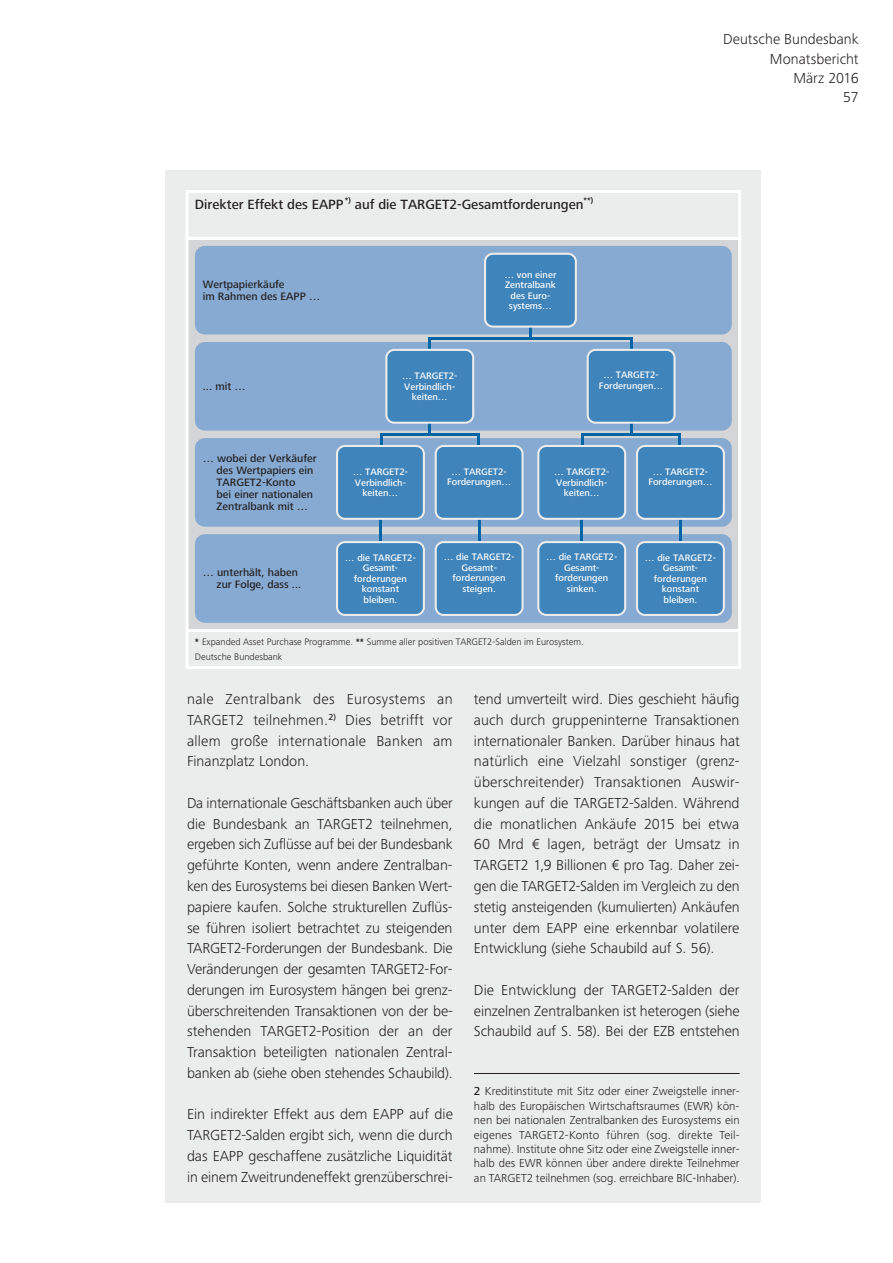
<style>
.page{position:relative;width:893px;height:1263px;background:#fff}
.page>*{position:absolute;margin:0;border:0;box-sizing:border-box;transform-origin:0 0}
.t1{font:300 15px/20.7px "Frutiger Next LTW1 G";letter-spacing:-.005em;color:#231f20;text-align:justify}
.t2{font:500 13.95px "Frutiger Next LTCE";color:#231f20}
.t3{font:300 12px/14.4px "Frutiger Next LTW1 G";color:#231f20;text-align:justify}
.t4{font:500 11.1px/12px "Frutiger Next LTCE";color:#231f20}
.t5{font:500 9.75px/10.5px "Frutiger Next LTCE";color:#fff;text-align:center}
.t6{font:300 9.75px/14.4px "Frutiger Next LTCE";color:#231f20}
.s1{font-weight:700}
.s2{font-weight:500}
</style>
<div class="page">
<div style="left:166px;top:170px;width:595px;height:1033px;background:#ebecec"></div>
<hr style="left:474px;top:1073px;width:266px;height:1px;background:#231f20">
<div style="left:187px;top:238px;width:553px;height:393px;background:#d4d5d7"></div>
<hr style="left:187px;top:237px;width:553px;height:2px;background:#fff">
<div style="left:195px;top:534px;width:537px;height:89px;background:#86aad2;border-radius:10px"></div>
<hr style="left:187px;top:629px;width:553px;height:3px;background:#fff">
<div style="left:195px;top:438px;width:537px;height:89px;background:#86aad2;border-radius:10px"></div>
<hr style="left:679px;top:519px;width:2px;height:23px;background:#0065a4">
<hr style="left:581px;top:519px;width:2px;height:23px;background:#0065a4">
<hr style="left:478px;top:519px;width:2px;height:23px;background:#0065a4">
<hr style="left:379px;top:519px;width:2px;height:23px;background:#0065a4">
<div style="left:195px;top:342px;width:537px;height:89px;background:#86aad2;border-radius:10px"></div>
<div style="left:195px;top:246px;width:537px;height:88px;background:#86aad2;border-radius:10px"></div>
<svg style="left:636px;top:541px;width:89px;height:75px;background:#508ebf"></svg>
<svg style="left:537px;top:541px;width:89px;height:75px;background:#508ebe"></svg>
<svg style="left:435px;top:541px;width:89px;height:75px;background:#4f8ebe"></svg>
<svg style="left:336px;top:541px;width:89px;height:75px;background:#508ebf"></svg>
<svg style="left:336px;top:253px;width:389px;height:267px"></svg>
<hr style="left:582px;top:433px;width:98px;height:2px;background:#0065a4">
<hr style="left:380px;top:433px;width:99px;height:2px;background:#0065a4">
<hr style="left:429px;top:337px;width:203px;height:2px;background:#0065a4">
<div style="left:186px;top:190px;width:555px;height:479px;border:3px solid #fff"></div>
<p class="t1" style="left:723px;top:31px;width:137px;line-height:19.4px;text-align:right">Deutsche Bundesbank<br>Monatsbericht<br>März 2016<br>57</p>
<p class="t2" style="left:195px;top:199px;width:400px">Direkter Effekt des EAPP <sup>*)</sup> auf die TARGET2-Gesamtforderungen<sup>**)</sup></p>
<p class="t4" style="left:203px;top:279px;width:119px">Wertpapierkäufe<br>im Rahmen des EAPP …</p>
<p class="t5" style="left:504px;top:270px;width:53px">… von einer<br>Zentralbank des Euro&shy;systems…</p>
<p class="t4" style="left:203px;top:381px;width:44px">... mit …</p>
<p class="t5" style="left:402px;top:372px;width:57px">… TARGET2-<br>Verbindlich&shy;keiten…</p>
<p class="t5" style="left:599px;top:371px;width:66px">… TARGET2-<br>Forderungen…</p>
<p class="t4" style="left:217px;top:454px;width:102px;text-indent:-14px">… wobei der Verkäufer des Wertpapiers ein<br>TARGET2-Konto<br>bei einer nationalen<br>Zentralbank mit …</p>
<p class="t4" style="left:217px;top:568px;width:86px;text-indent:-14px">… unterhält, haben zur Folge, dass ...</p>
<p class="t5" style="left:353px;top:468px;width:57px">… TARGET2-<br>Verbindlich&shy;keiten…</p>
<p class="t5" style="left:447px;top:467px;width:66px">… TARGET2-<br>Forderungen…</p>
<p class="t5" style="left:345px;top:553px;width:72px">… die TARGET2-<br>Gesamt&shy;forderungen konstant bleiben.</p>
<p class="t5" style="left:444px;top:553px;width:72px">… die TARGET2-<br>Gesamt&shy;forderungen steigen.</p>
<p class="t5" style="left:554px;top:468px;width:57px">… TARGET2-<br>Verbindlich&shy;keiten…</p>
<p class="t5" style="left:546px;top:553px;width:72px">… die TARGET2-<br>Gesamt&shy;forderungen sinken.</p>
<p class="t6" style="left:195px;top:636px;width:390px"><span class="s1">*</span> Expanded Asset Purchase Programme. <span class="s1">**</span> Summe aller positiven TARGET2-Salden im Eurosystem.<br>Deutsche Bundesbank</p>
<p class="t5" style="left:648px;top:467px;width:66px">… TARGET2-<br>Forderungen…</p>
<p class="t5" style="left:645px;top:553px;width:72px">… die TARGET2-<br>Gesamt&shy;forderungen konstant bleiben.</p>
<p class="t1" style="left:187px;top:690px;width:267px">nale Zentralbank des Eurosystems an TARGET2 teilnehmen.<sup>2)</sup> Dies betrifft vor allem große internationale Banken am Finanzplatz London.</p>
<p class="t1" style="left:187px;top:794px;width:267px">Da internationale Geschäftsbanken auch über die Bundesbank an TARGET2 teilnehmen, ergeben sich Zuflüsse auf bei der Bundesbank geführte Konten, wenn andere Zentralban&shy;ken des Eurosystems bei diesen Banken Wert&shy;papiere kaufen. Solche strukturellen Zuflüs&shy;se führen isoliert betrachtet zu steigenden TARGET2-Forderungen der Bundesbank. Die Veränderungen der gesamten TARGET2-For&shy;derungen im Eurosystem hängen bei grenz&shy;überschreitenden Transaktionen von der be&shy;stehenden TARGET2-Position der an der Transaktion beteiligten nationalen Zentral&shy;banken ab (siehe oben stehendes Schaubild).</p>
<p class="t1" style="left:187px;top:1105px;width:267px">Ein indirekter Effekt aus dem EAPP auf die TARGET2-Salden ergibt sich, wenn die durch das EAPP geschaffene zusätzliche Liquidität in einem Zweitrundeneffekt grenzüberschrei-</p>
<p class="t1" style="left:474px;top:690px;width:267px">tend umverteilt wird. Dies geschieht häufig auch durch gruppeninterne Transaktionen internationaler Banken. Darüber hinaus hat natürlich eine Vielzahl sonstiger (grenz&shy;überschreitender) Transaktionen Auswir&shy;kungen auf die TARGET2-Salden. Während die monatlichen Ankäufe 2015 bei etwa 60 Mrd € lagen, beträgt der Umsatz in TARGET2 1,9 Billionen € pro Tag. Daher zei&shy;gen die TARGET2-Salden im Vergleich zu den stetig ansteigenden (kumulierten) Ankäufen unter dem EAPP eine erkennbar volatilere Entwicklung (siehe Schaubild auf S. 56).</p>
<p class="t1" style="left:474px;top:981px;width:267px">Die Entwicklung der TARGET2-Salden der einzelnen Zentralbanken ist heterogen (siehe Schaubild auf S. 58). Bei der EZB entstehen</p>
<p class="t3" style="left:474px;top:1085px;width:267px"><span class="s2">2</span> Kreditinstitute mit Sitz oder einer Zweigstelle inner&shy;halb des Europäischen Wirtschaftsraumes (EWR) kön&shy;nen bei nationalen Zentralbanken des Eurosystems ein eigenes TARGET2-Konto führen (sog. direkte Teil&shy;nahme). Institute ohne Sitz oder eine Zweigstelle inner&shy;halb des EWR können über andere direkte Teilnehmer an TARGET2 teilnehmen (sog. erreichbare BIC-Inhaber).</p>
</div>
